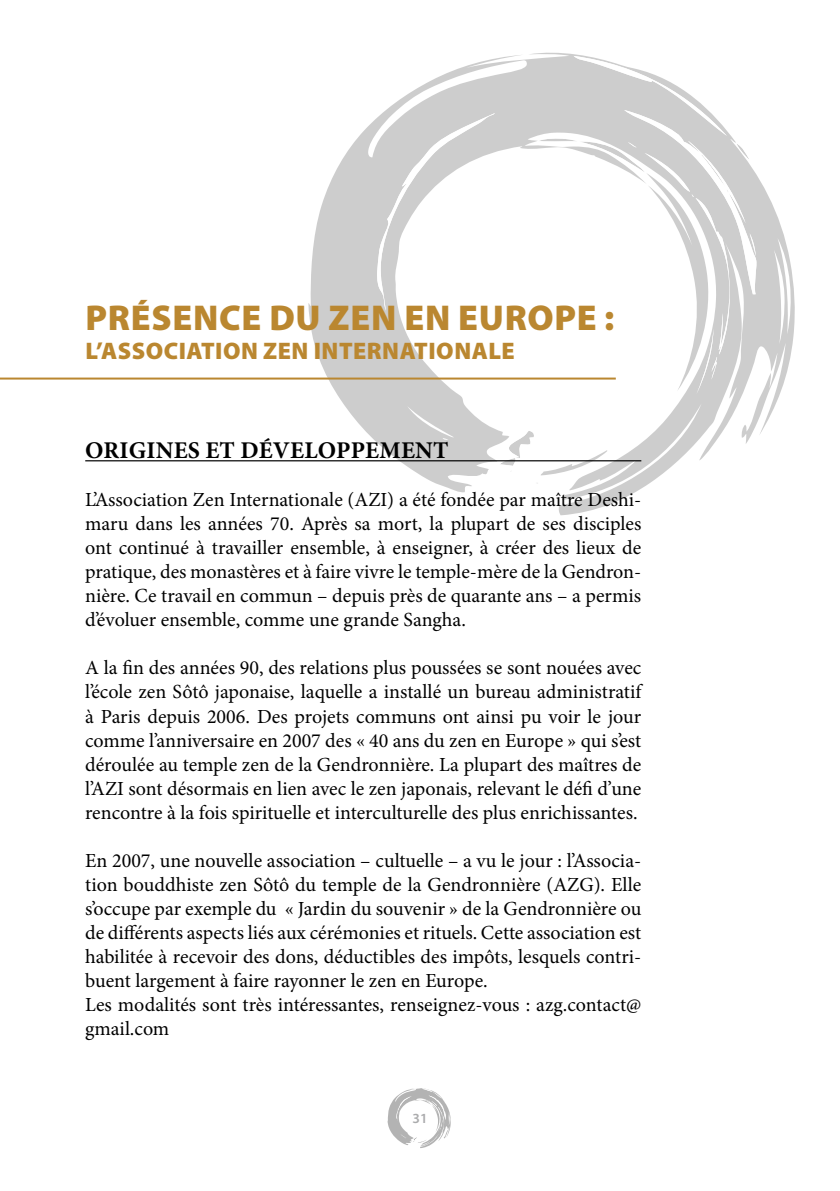
<style>
.page{position:relative;width:840px;height:1191px;background:#fff}
.page>*{position:absolute;margin:0;border:0;box-sizing:border-box;transform-origin:0 0}
.t1{font:900 36px "Myriad Pro";letter-spacing:.02em;color:#ba8730}
.t2{font:900 24px "Myriad Pro";letter-spacing:.02em;color:#ba8730}
.t3{font:700 24px "Minion Pro";letter-spacing:.005em;color:#000}
.t4{font:20px/24px "Minion Pro";color:#000;text-align:justify}
.t5{font:600 14px "Myriad Pro";color:#87888a}
</style>
<div class="page">
<svg style="left:308px;top:52px;width:487px;height:463px"></svg>
<svg style="left:368px;top:60px;width:159px;height:251px"></svg>
<svg style="left:538px;top:56px;width:218px;height:338px"></svg>
<svg style="left:499px;top:431px;width:108px;height:44px"></svg>
<svg style="left:387px;top:1088px;width:64px;height:60px"></svg>
<hr style="left:85px;top:460px;width:556px;height:1px;background:#000">
<hr style="left:0;top:377px;width:615px;height:2px;background:#ba8730">
<h1 class="t1" style="left:85px;top:294px;width:443px">PRÉSENCE DU ZEN EN EUROP</h1>
<h1 class="t1" style="left:576px;top:294px;width:39px">E :</h1>
<p class="t2" style="left:85px;top:335px;width:145px">L’ASSOCIATION</p>
<p class="t2" style="left:263px;top:335px;width:121px">ZEN INTERNA</p>
<p class="t2" style="left:414px;top:335px;width:30px">TIONA</p>
<p class="t2" style="left:488px;top:335px;width:28px">LE</p>
<p class="t3" style="left:85px;top:434px;width:16px">ORIGINE</p>
<p class="t3" style="left:188px;top:434px;width:165px">S ET DÉVELOPPEMENT</p>
<p class="t4" style="left:85px;top:488px;width:557px">L’Association Zen Internationale (AZI) a été fondée par maître Deshi&shy;maru dans les années 70. Après sa mort, la plupart de ses disciples ont continué à travailler ensemble, à enseigner, à créer des lieux de pratique, des monastères et à faire vivre le temple-mère de la Gendron&shy;nière. Ce travail en commun – depuis près de quarante ans – a permis d’évoluer ensemble, comme une grande Sangha.</p>
<p class="t4" style="left:85px;top:656px;width:557px">A la fin des années 90, des relations plus poussées se sont nouées avec l’école zen Sôtô japonaise, laquelle a installé un bureau administratif à Paris depuis 2006. Des projets communs ont ainsi pu voir le jour comme l’anniversaire en 2007 des « 40 ans du zen en Europe » qui s’est déroulée au temple zen de la Gendronnière. La plupart des maîtres de l’AZI sont désormais en lien avec le zen japonais, relevant le défi d’une rencontre à la fois spirituelle et interculturelle des plus enrichissantes.</p>
<p class="t4" style="left:85px;top:848px;width:557px;text-align:left">En 2007, une nouvelle association – cultuelle – a vu le jour : l’Associa&shy;tion bouddhiste zen Sôtô du temple de la Gendronnière (AZG). Elle s’occupe par exemple du « Jardin du souvenir » de la Gendronnière ou de différents aspects liés aux cérémonies et rituels. Cette association est habilitée à recevoir des dons, déductibles des impôts, lesquels contri&shy;buent largement à faire rayonner le zen en Europe.<br>Les modalités sont très intéressantes, renseignez-vous : azg.contact@ gmail.com</p>
<p class="t5" style="left:412px;top:1109px;width:17px">31</p>
</div>
